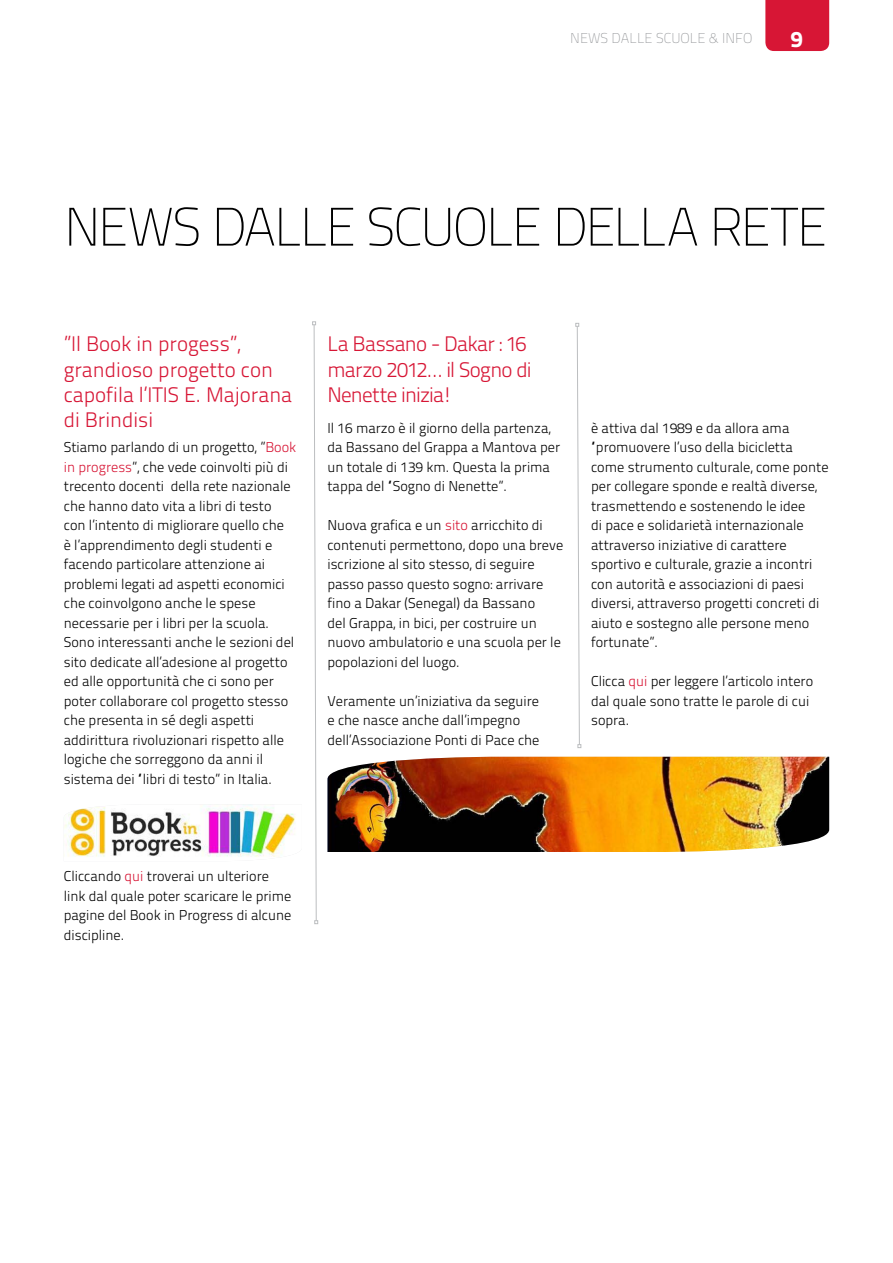
<style>
.page{position:relative;width:893px;height:1263px;background:#fff}
.page>*{position:absolute;margin:0;border:0;box-sizing:border-box;transform-origin:0 0}
.t1{font:100 54px "Titillium Text 22 L";color:#000}
.t2{font:800 22.5px "Titillium Text 22 L";color:#fff}
.t3{font:300 21px/25.2px "Titillium Text 22 L";color:#d71635}
.t4{font:300 21px/25.2px "Titillium Text 22 L";letter-spacing:-.035em;color:#d71635}
.t5{font:300 14.25px/19.5px "Titillium Text 22 L";color:#000}
.t6{font:100 14.25px "Titillium Text 22 L";color:#939598}
.s1{color:#d71635}
</style>
<div class="page">
<div style="left:765px;top:0;width:64px;height:51px;background:#d71635"></div>
<svg style="left:312px;top:321px;width:6px;height:603px"></svg>
<img style="left:64px;top:804px;width:231px;height:53px">
<svg style="left:575px;top:323px;width:6px;height:425px"></svg>
<img style="left:327px;top:757px;width:502px;height:95px">
<p class="t6" style="left:570px;top:28px;width:184px">NEWS DALLE SCUOLE &amp; INFO</p>
<h2 class="t2" style="left:791px;top:21px;width:13px">9</h2>
<h1 class="t1" style="left:64px;top:188px;width:34px">NEWS</h1>
<h1 class="t1" style="left:211px;top:188px;width:29px">DALLE</h1>
<h1 class="t1" style="left:366px;top:188px;width:30px">SCUOLE</h1>
<h1 class="t1" style="left:552px;top:188px;width:29px">DELLA</h1>
<h1 class="t1" style="left:709px;top:188px;width:29px">RETE</h1>
<h3 class="t3" style="left:64px;top:330px;width:230px">”Il Book in progess”, grandioso progetto con capofila l’ITIS E. Majorana di Brindisi</h3>
<p class="t5" style="left:64px;top:437px;width:234px">Stiamo parlando di un progetto, ”<span class="s1">Book in progress</span>”, che vede coinvolti più di trecento docenti della rete nazionale che hanno dato vita a libri di testo con l’intento di migliorare quello che<br>è l’apprendimento degli studenti e facendo particolare attenzione ai problemi legati ad aspetti economici che coinvolgono anche le spese necessarie per i libri per la scuola.<br>Sono interessanti anche le sezioni del sito dedicate all’adesione al progetto ed alle opportunità che ci sono per poter collaborare col progetto stesso che presenta in sé degli aspetti addirittura rivoluzionari rispetto alle logiche che sorreggono da anni il sistema dei “libri di testo” in Italia.</p>
<h3 class="t4" style="left:327px;top:330px;width:206px">La Bassano - Dakar : 16 marzo 2012… il Sogno di<br>Nenette inizia!</h3>
<p class="t5" style="left:327px;top:417px;width:234px">Il 16 marzo è il giorno della partenza, da Bassano del Grappa a Mantova per un totale di 139 km. Questa la prima tappa del “Sogno di Nenette”.</p>
<p class="t5" style="left:327px;top:515px;width:237px">Nuova grafica e un <span class="s1">sito</span> arricchito di contenuti permettono, dopo una breve iscrizione al sito stesso, di seguire passo passo questo sogno: arrivare fino a Dakar (Senegal) da Bassano<br>del Grappa, in bici, per costruire un nuovo ambulatorio e una scuola per le popolazioni del luogo.</p>
<p class="t5" style="left:327px;top:690px;width:214px">Veramente un’iniziativa da seguire e che nasce anche dall’impegno dell’Associazione Ponti di Pace che</p>
<p class="t5" style="left:591px;top:417px;width:239px">è attiva dal 1989 e da allora ama “promuovere l’uso della bicicletta come strumento culturale, come ponte per collegare sponde e realtà diverse, trasmettendo e sostenendo le idee<br>di pace e solidarietà internazionale attraverso iniziative di carattere sportivo e culturale, grazie a incontri con autorità e associazioni di paesi diversi, attraverso progetti concreti di aiuto e sostegno alle persone meno fortunate”.</p>
<p class="t5" style="left:591px;top:671px;width:224px">Clicca <span class="s1">qui</span> per leggere l’articolo intero dal quale sono tratte le parole di cui sopra.</p>
<p class="t5" style="left:64px;top:866px;width:229px">Cliccando <span class="s1">qui</span> troverai un ulteriore link dal quale poter scaricare le prime pagine del Book in Progress di alcune discipline.</p>
</div>
